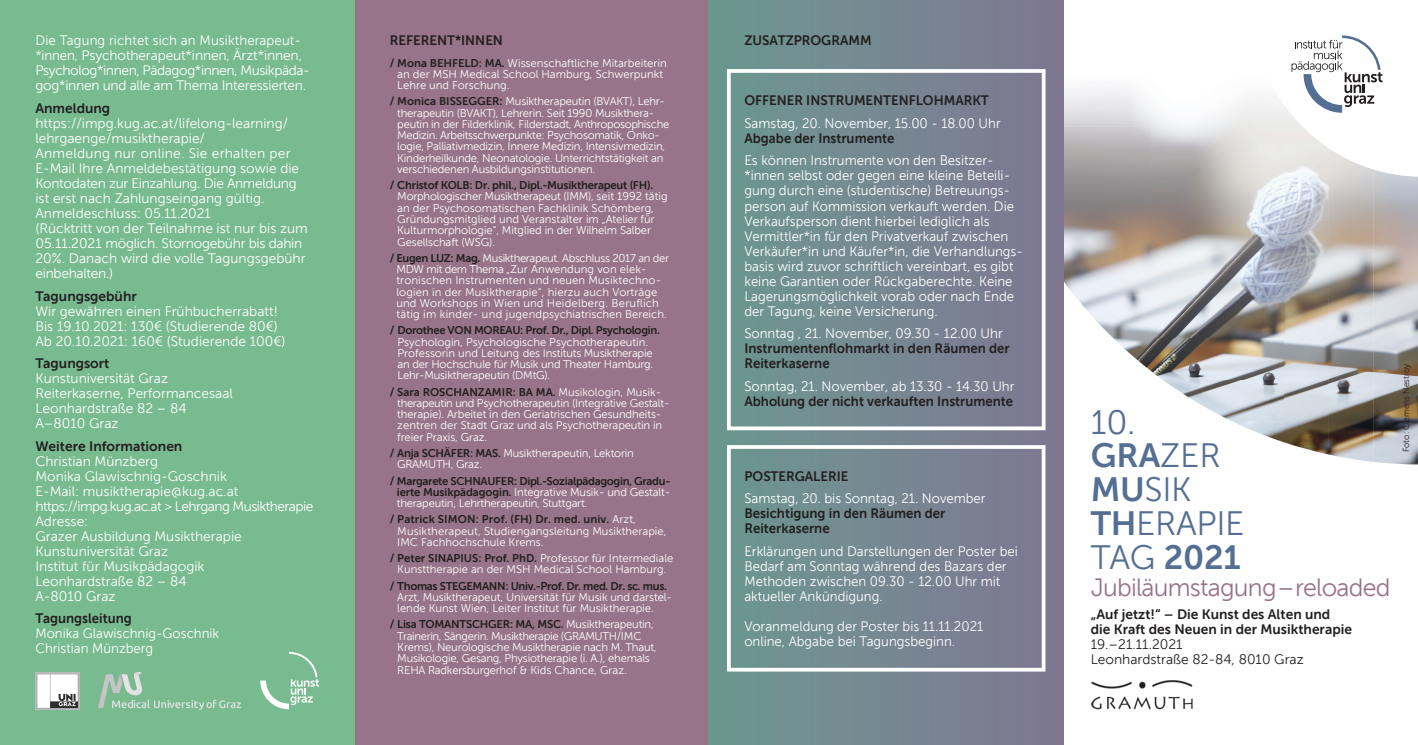
<style>
.page{position:relative;width:1418px;height:745px;background:#fff}
.page>*{position:absolute;margin:0;border:0;box-sizing:border-box;transform-origin:0 0}
.t1{font:33.75px/33.8px "Museo Sans 300";letter-spacing:-.01em;color:#546f93}
.t2{font:33.75px "Museo Sans 700";letter-spacing:-.01em;color:#546f93}
.t3{font:25px "Museo Sans 300";letter-spacing:-.03em;color:#977489}
.t4{font:13.75px/15px "Museo Sans 300";color:#fff;scale:.96 1}
.t5{font:13.75px/15px "Museo Sans 300";color:#fff}
.t6{font:13.75px/15px "Museo Sans 700";color:#231f20;scale:.96 1}
.t7{font:13.75px/15px "Museo Sans 300";letter-spacing:-.02em;color:#fff;scale:.96 1}
.t8{font:13.75px/15px "Museo Sans 700";color:#231f20}
.t9{font:13.75px/15px "Museo Sans 300";color:#231f20}
.t10{font:11.25px/11.2px "Museo Sans 300";letter-spacing:-.01em;color:#fff}
.t11{font:11.25px/11.2px "Museo Sans 300";letter-spacing:.01em;color:#fff}
.t12{font:11.25px "Museo Sans 700";letter-spacing:-.02em;color:#231f20}
.t13{font:11.25px "Museo Sans 700";color:#231f20}
.t14{font:11.25px "Museo Sans 700";letter-spacing:.01em;color:#231f20}
.t15{font:8.75px "Museo Sans 300";color:#231f20;scale:.96 1}
.s1{font-family:"Museo Sans 700";color:#231f20}
.s2{font-family:"Museo Sans 300";color:#fff}
.s3{color:#977489}
.s4{font-family:"Museo Sans 300"}
.s5{font-family:"Museo Sans 700"}
</style>
<div class="page">
<img style="left:1063px;top:0;width:86px;height:126px">
<img style="left:1149px;top:96px;width:134px;height:241px">
<img style="left:1283px;top:104px;width:45px;height:350px">
<img style="left:1063px;top:126px;width:87px;height:85px">
<img style="left:1328px;top:148px;width:45px;height:313px">
<img style="left:1373px;top:169px;width:44px;height:295px">
<img style="left:1063px;top:211px;width:87px;height:85px">
<img style="left:1074px;top:295px;width:76px;height:42px">
<img style="left:1112px;top:337px;width:172px;height:43px">
<img style="left:1163px;top:380px;width:121px;height:42px">
<img style="left:1234px;top:422px;width:50px;height:20px">
<div style="left:354px;top:0;width:355px;height:744px;background:#977489"></div>
<div style="left:0;top:0;width:354px;height:744px;background:#79bb90"></div>
<svg style="left:1291px;top:35px;width:91px;height:78px"></svg>
<img style="left:99px;top:672px;width:141px;height:37px">
<svg style="left:260px;top:651px;width:59px;height:58px"></svg>
<img style="left:35px;top:672px;width:44px;height:37px">
<img style="left:1091px;top:680px;width:101px;height:29px">
<div style="left:709px;top:0;width:354px;height:744px;background:linear-gradient(to right,#6b9890,#817893)"></div>
<div style="left:727px;top:445px;width:318px;height:226px;border:4px solid #fff"></div>
<div style="left:727px;top:69px;width:318px;height:361px;border:4px solid #fff"></div>
<p class="t7" style="left:35px;top:33px;width:287px">Die Tagung richtet sich an Musiktherapeut-*innen, Psychotherapeut*innen, Ärzt*innen, Psycholog*innen, Pädagog*innen, Musikpäda&shy;gog*innen und alle am Thema Interessierten.</p>
<p class="t8" style="left:35px;top:100px;width:76px">Anmeldung</p>
<p class="t5" style="left:35px;top:116px;width:274px">https://impg.kug.ac.at/lifelong-learning/ lehrgaenge/musiktherapie/<br>Anmeldung nur online. Sie erhalten per E-Mail Ihre Anmeldebestätigung sowie die Kontodaten zur Einzahlung. Die Anmeldung ist erst nach Zahlungseingang gültig.<br>Anmeldeschluss: 05.11.2021<br>(Rücktritt von der Teilnahme ist nur bis zum 05.11.2021 möglich. Stornogebühr bis dahin 20%. Danach wird die volle Tagungsgebühr einbehalten.)</p>
<p class="t8" style="left:35px;top:288px;width:103px">Tagungsgebühr</p>
<p class="t5" style="left:35px;top:303px;width:251px">Wir gewähren einen Frühbucherrabatt!<br>Bis 19.10.2021: 130€ (Studierende 80€)<br>Ab 20.10.2021: 160€ (Studierende 100€)</p>
<p class="t8" style="left:35px;top:355px;width:76px">Tagungsort</p>
<p class="t5" style="left:35px;top:371px;width:199px">Kunstuniversität Graz<br>Reiterkaserne, Performancesaal<br>Leonhardstraße 82 – 84<br>A–8010 Graz</p>
<p class="t8" style="left:35px;top:438px;width:148px">Weitere Informationen</p>
<p class="t5" style="left:35px;top:453px;width:279px">Christian Münzberg<br>Monika Glawischnig-Goschnik<br>E-Mail: musiktherapie@kug.ac.at https://impg.kug.ac.at &gt; Lehrgang Musiktherapie<br>Adresse:<br>Grazer Ausbildung Musiktherapie<br>Kunstuniversität Graz<br>Institut für Musikpädagogik<br>Leonhardstraße 82 – 84<br>A-8010 Graz</p>
<p class="t6" style="left:35px;top:610px;width:102px">Tagungsleitung</p>
<p class="t4" style="left:35px;top:626px;width:193px">Monika Glawischnig-Goschnik<br>Christian Münzberg</p>
<p class="t6" style="left:390px;top:33px;width:119px">REFERENT*INNEN</p>
<p class="t10" style="left:397px;top:57px;width:271px;text-indent:-7px"><span class="s1">/ Mona BEHFELD: MA.</span> Wissenschaftliche Mitarbeiterin an der MSH Medical School Hamburg, Schwerpunkt<br>Lehre und Forschung.</p>
<p class="t10" style="left:397px;top:96px;width:273px;text-indent:-7px"><span class="s1">/ Monica BISSEGGER:</span> Musiktherapeutin (BVAKT), Lehr&shy;therapeutin (BVAKT), Lehrerin. Seit 1990 Musikthera&shy;peutin in der Filderklinik, Filderstadt, Anthroposophische Medizin. Arbeitsschwerpunkte: Psychosomatik, Onko&shy;logie, Palliativmedizin, Innere Medizin, Intensivmedizin, Kinderheilkunde, Neonatologie. Unterrichtstätigkeit an verschiedenen Ausbildungsinstitutionen.</p>
<p class="t12" style="left:390px;top:179px;width:265px">/ Christof KOLB: Dr. phil., Dipl.-Musiktherapeut (FH).</p>
<p class="t10" style="left:397px;top:191px;width:272px">Morphologischer Musiktherapeut (IMM), seit 1992 tätig an der Psychosomatischen Fachklinik Schömberg, Gründungsmitglied und Veranstalter im „Atelier für Kulturmorphologie“, Mitglied in der Wilhelm Salber Gesellschaft (WSG).</p>
<p class="t11" style="left:396px;top:252px;width:274px;text-indent:-6px"><span class="s1">/ Eugen LUZ: Mag.</span> Musiktherapeut. Abschluss 2017 an der MDW mit dem Thema „Zur Anwendung von elek&shy;tronischen Instrumenten und neuen Musiktechno&shy;logien in der Musiktherapie“, hierzu auch Vorträge und Workshops in Wien und Heidelberg. Beruflich tätig im kinder- und jugendpsychiatrischen Bereich.</p>
<p class="t12" style="left:390px;top:324px;width:271px">/ Dorothee VON MOREAU: Prof. Dr., Dipl. Psychologin.</p>
<p class="t10" style="left:397px;top:336px;width:257px">Psychologin, Psychologische Psychotherapeutin.<br>Professorin und Leitung des Instituts Musiktherapie an der Hochschule für Musik und Theater Hamburg.<br>Lehr-Musiktherapeutin (DMtG).</p>
<p class="t13" style="left:390px;top:385px;width:273px">/ Sara ROSCHANZAMIR: BA MA. <span class="s2">Musikologin, Musik-</span></p>
<p class="t10" style="left:397px;top:397px;width:274px">therapeutin und Psychotherapeutin (Integrative Gestalt&shy;therapie). Arbeitet in den Geriatrischen Gesundheits&shy;zentren der Stadt Graz und als Psychotherapeutin in freier Praxis, Graz.</p>
<p class="t10" style="left:397px;top:447px;width:238px;text-indent:-7px"><span class="s1">/ Anja SCHÄFER: MAS.</span> Musiktherapeutin, Lektorin<br>GRAMUTH, Graz.</p>
<p class="t12" style="left:390px;top:474px;width:282px">/ Margarete SCHNAUFER: Dipl.-Sozialpädagogin, Gradu-</p>
<p class="t10" style="left:397px;top:486px;width:275px"><span class="s1">ierte Musikpädagogin.</span> Integrative Musik- und Gestalt&shy;therapeutin, Lehrtherapeutin, Stuttgart.</p>
<p class="t14" style="left:390px;top:513px;width:247px">/ Patrick SIMON: Prof. (FH) Dr. med. univ. <span class="s2">Arzt,</span></p>
<p class="t10" style="left:397px;top:525px;width:271px">Musiktherapeut, Studiengangsleitung Musiktherapie,<br>IMC Fachhochschule Krems.</p>
<p class="t13" style="left:390px;top:551px;width:285px">/ Peter SINAPIUS: Prof. PhD. <span class="s2">Professor für Intermediale</span></p>
<p class="t10" style="left:397px;top:563px;width:271px">Kunsttherapie an der MSH Medical School Hamburg.</p>
<p class="t12" style="left:390px;top:579px;width:278px">/ Thomas STEGEMANN: Univ.-Prof. Dr. med. Dr. sc. mus.</p>
<p class="t10" style="left:397px;top:591px;width:276px">Arzt, Musiktherapeut, Universität für Musik und darstel&shy;lende Kunst Wien, Leiter Institut für Musiktherapie.</p>
<p class="t12" style="left:390px;top:618px;width:265px">/ Lisa TOMANTSCHGER: MA, MSC. <span class="s2">Musiktherapeutin,</span></p>
<p class="t10" style="left:397px;top:630px;width:261px">Trainerin, Sängerin. Musiktherapie (GRAMUTH/IMC Krems), Neurologische Musiktherapie nach M. Thaut, Musikologie, Gesang, Physiotherapie (i. A.), ehemals REHA Radkersburgerhof &amp; Kids Chance, Graz.</p>
<p class="t6" style="left:744px;top:33px;width:134px">ZUSATZPROGRAMM</p>
<p class="t6" style="left:744px;top:93px;width:256px">OFFENER INSTRUMENTENFLOHMARKT</p>
<p class="t4" style="left:744px;top:116px;width:268px">Samstag, 20. November, 15.00 - 18.00 Uhr</p>
<p class="t6" style="left:744px;top:130px;width:158px">Abgabe der Instrumente</p>
<p class="t4" style="left:744px;top:153px;width:292px">Es können Instrumente von den Besitzer-*innen selbst oder gegen eine kleine Beteili&shy;gung durch eine (studentische) Betreuungs&shy;person auf Kommission verkauft werden. Die Verkaufsperson dient hierbei lediglich als Vermittler*in für den Privatverkauf zwischen Verkäufer*in und Käufer*in, die Verhandlungs&shy;basis wird zuvor schriftlich vereinbart, es gibt keine Garantien oder Rückgaberechte. Keine Lagerungsmöglichkeit vorab oder nach Ende der Tagung, keine Versicherung.</p>
<p class="t4" style="left:744px;top:326px;width:270px">Sonntag , 21. November, 09.30 - 12.00 Uhr</p>
<p class="t6" style="left:744px;top:340px;width:278px">Instrumentenflohmarkt in den Räumen der<br>Reiterkaserne</p>
<p class="t4" style="left:744px;top:378px;width:283px">Sonntag, 21. November, ab 13.30 - 14.30 Uhr</p>
<p class="t6" style="left:744px;top:393px;width:281px">Abholung der nicht verkauften Instrumente</p>
<p class="t6" style="left:744px;top:468px;width:110px">POSTERGALERIE</p>
<p class="t4" style="left:744px;top:491px;width:253px">Samstag, 20. bis Sonntag, 21. November</p>
<p class="t6" style="left:744px;top:505px;width:211px">Besichtigung in den Räumen der<br>Reiterkaserne<span class="s3">.</span></p>
<p class="t4" style="left:744px;top:543px;width:286px">Erklärungen und Darstellungen der Poster bei Bedarf am Sonntag während des Bazars der Methoden zwischen 09.30 - 12.00 Uhr mit aktueller Ankündigung.</p>
<p class="t4" style="left:744px;top:618px;width:250px">Voranmeldung der Poster bis 11.11.2021 online, Abgabe bei Tagungsbeginn.</p>
<h1 class="t1" style="left:1090px;top:405px;width:46px">10.</h1>
<h1 class="t2" style="left:1090px;top:436px;width:131px">GRA<span class="s4">ZER</span></h1>
<h1 class="t1" style="left:1090px;top:472px;width:155px"><span class="s5">MU</span>SIK<br><span class="s5">TH</span>ERAPIE</h1>
<h1 class="t2" style="left:1090px;top:538px;width:151px"><span class="s4">TAG</span> 2021</h1>
<h2 class="t3" style="left:1090px;top:573px;width:301px">Jubiläumstagung – reloaded</h2>
<p class="t8" style="left:1090px;top:606px;width:263px">„Auf jetzt!“ – Die Kunst des Alten und die Kraft des Neuen in der Musiktherapie</p>
<p class="t9" style="left:1090px;top:636px;width:214px">19.–21.11.2021<br>Leonhardstraße 82-84, 8010 Graz</p>
<p class="t15" style="left:1401px;top:452px;width:94px;rotate:-90deg">Foto: Clemens Nestroy</p>
</div>
